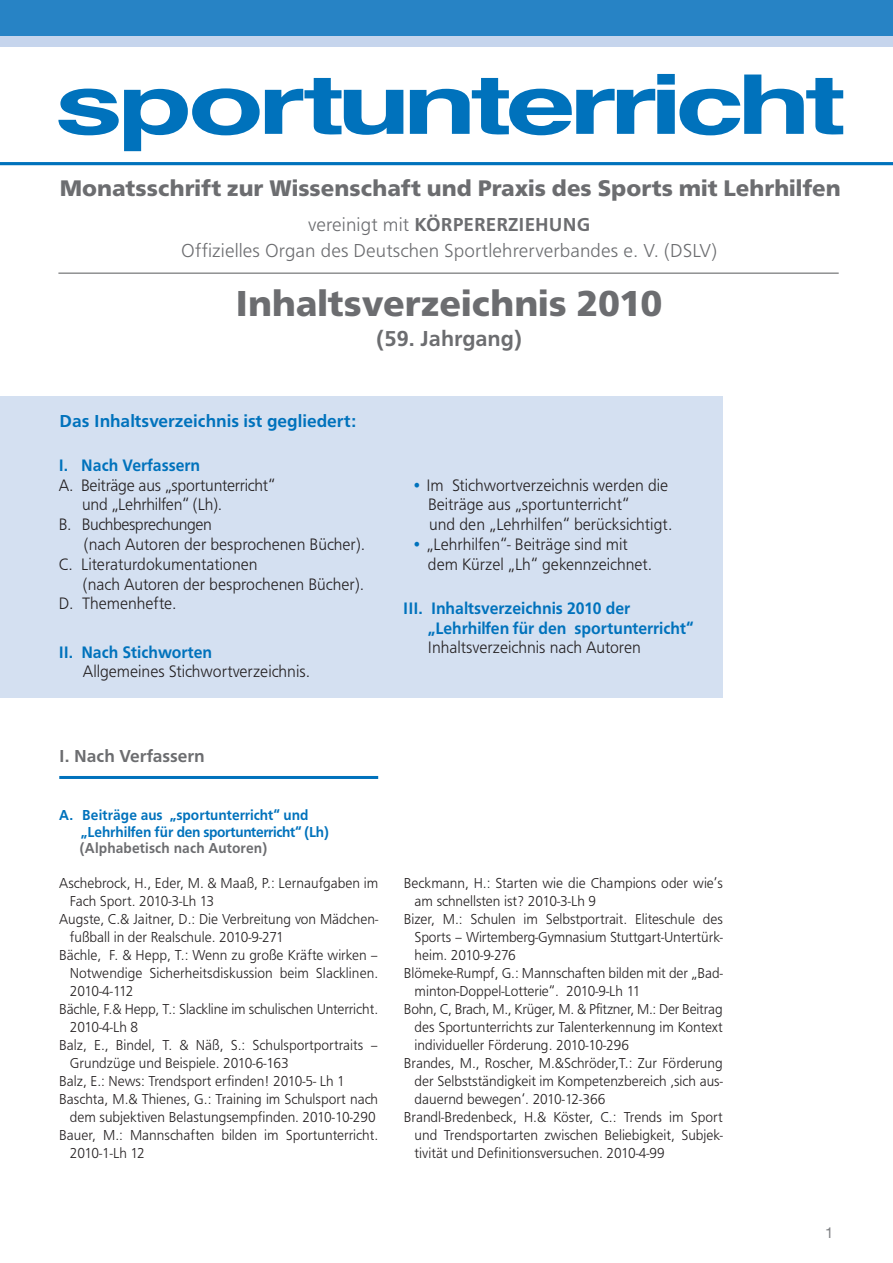
<style>
.page{position:relative;width:893px;height:1263px;background:#fff}
.page>*{position:absolute;margin:0;border:0;box-sizing:border-box;transform-origin:0 0}
.t1{font:700 37.5px "Frutus T";color:#6c6d70}
.t2{font:700 23.4px "Frutus T";color:#6c6d70}
.t3{font:500 22.5px "Frutus T";color:#6c6d70}
.t4{font:300 19.5px/25.5px "Frutus T";letter-spacing:.005em;color:#6c6d70;text-align:center}
.t5{font:500 18px "Frutus T";color:#0072bc}
.t6{font:500 18px "Frutus T";color:#6c6d70}
.t7{font:300 17.25px/19.8px "Frutus T";color:#231f20;scale:.95 1}
.t8{font:500 17.25px/19.8px "Frutus T";color:#0072bc;scale:.95 1}
.t9{font:300 17.25px "Frutus T";letter-spacing:-.025em;color:#231f20;scale:.95 1}
.t10{font:300 15px "Frutus T";color:#231f20;scale:.95 1}
.t11{font:500 15px/16.5px "Frutus T";color:#0072bc;scale:.95 1}
.t12{font:300 15px "Frutus T";letter-spacing:-.02em;color:#231f20;scale:.95 1}
.t13{font:500 15px "Frutus T";letter-spacing:.01em;color:#6c6d70;scale:.95 1}
.t14{font:15px "Helvetica Neue CE";color:#808285}
.s1{font-weight:500}
.s2{color:#0072bc}
</style>
<div class="page">
<div style="left:0;top:33px;width:893px;height:14px;background:#c6d5ed"></div>
<div style="left:0;top:0;width:893px;height:35px;background:#2783c5"></div>
<hr style="left:0;top:162px;width:893px;height:3px;background:#0072bc">
<hr style="left:58px;top:273px;width:781px;height:1px;background:#57585a">
<svg style="left:58px;top:78px;width:345px;height:73px"></svg>
<svg style="left:410px;top:74px;width:433px;height:61px"></svg>
<div style="left:0;top:396px;width:723px;height:302px;background:#d4e0f1"></div>
<hr style="left:59px;top:776px;width:319px;height:3px;background:#0072bc">
<h2 class="t2" style="left:60px;top:175px;width:782px">Monatsschrift zur Wissenschaft und Praxis des Sports mit Lehrhilfen</h2>
<h3 class="t4" style="left:181px;top:212px;width:537px">vereinigt mit <span class="s1">KÖRPERERZIEHUNG<br></span>Offizielles Organ des Deutschen Sportlehrerverbandes e. V. (DSLV)</h3>
<h1 class="t1" style="left:236px;top:282px;width:428px">Inhaltsverzeichnis 2010</h1>
<h3 class="t3" style="left:377px;top:325px;width:147px">(59. Jahrgang)</h3>
<p class="t5" style="left:60px;top:410px;width:298px">Das Inhaltsverzeichnis ist gegliedert:</p>
<p class="t8" style="left:59px;top:455px;width:150px">I. Nach Verfassern</p>
<p class="t7" style="left:59px;top:475px;width:229px">A. Beiträge aus „sportunterricht“</p>
<p class="t7" style="left:82px;top:494px;width:149px">und „Lehrhilfen“ (Lh).</p>
<p class="t9" style="left:59px;top:514px;width:163px">B. Buchbesprechungen</p>
<p class="t7" style="left:84px;top:534px;width:298px">(nach Autoren der besprochenen Bücher).</p>
<p class="t7" style="left:59px;top:554px;width:211px">C. Literaturdokumentationen</p>
<p class="t7" style="left:83px;top:574px;width:298px">(nach Autoren der besprochenen Bücher).</p>
<p class="t7" style="left:59px;top:593px;width:126px">D. Themenhefte.</p>
<p class="t8" style="left:59px;top:642px;width:163px">II. Nach Stichworten</p>
<p class="t7" style="left:83px;top:661px;width:241px">Allgemeines Stichwortverzeichnis.</p>
<p class="t7" style="left:428px;top:475px;width:259px;text-indent:-17px"><span class="s2">•</span> Im Stichwortverzeichnis werden die<br>Beiträge aus „sportunterricht“<br>und den „Lehrhilfen“ berücksichtigt.</p>
<p class="t7" style="left:428px;top:534px;width:238px;text-indent:-16px"><span class="s2">•</span> „Lehrhilfen“- Beiträge sind mit dem Kürzel „Lh“ gekennzeichnet.</p>
<p class="t8" style="left:428px;top:598px;width:281px;text-indent:-25px">III. Inhaltsverzeichnis 2010 der „Lehrhilfen für den sportunterricht“</p>
<p class="t7" style="left:428px;top:637px;width:226px">Inhaltsverzeichnis nach Autoren</p>
<p class="t6" style="left:59px;top:746px;width:147px">I. Nach Verfassern</p>
<p class="t11" style="left:81px;top:807px;width:263px;text-indent:-22px">A. Beiträge aus „sportunterricht“ und „Lehrhilfen für den sportunterricht“ (Lh)</p>
<p class="t13" style="left:80px;top:840px;width:199px">(Alphabetisch nach Autoren)</p>
<p class="t10" style="left:59px;top:874px;width:337px">Aschebrock, H., Eder, M. &amp; Maaß, P.: Lernaufgaben im</p>
<p class="t10" style="left:70px;top:892px;width:153px">Fach Sport. 2010-3-Lh 13</p>
<p class="t10" style="left:59px;top:910px;width:337px">Augste, C.&amp; Jaitner, D.: Die Verbreitung von Mädchen-</p>
<p class="t10" style="left:70px;top:928px;width:227px">fußball in der Realschule. 2010-9-271</p>
<p class="t10" style="left:59px;top:946px;width:337px">Bächle, F. &amp; Hepp, T.: Wenn zu große Kräfte wirken –</p>
<p class="t10" style="left:70px;top:964px;width:326px">Notwendige Sicherheitsdiskussion beim Slacklinen.</p>
<p class="t10" style="left:70px;top:982px;width:68px">2010-4-112</p>
<p class="t10" style="left:59px;top:1000px;width:337px">Bächle, F.&amp; Hepp, T.: Slackline im schulischen Unterricht.</p>
<p class="t10" style="left:70px;top:1018px;width:73px">2010-4-Lh 8</p>
<p class="t10" style="left:59px;top:1036px;width:337px">Balz, E., Bindel, T. &amp; Näß, S.: Schulsportportraits –</p>
<p class="t10" style="left:70px;top:1054px;width:232px">Grundzüge und Beispiele. 2010-6-163</p>
<p class="t10" style="left:59px;top:1072px;width:302px">Balz, E.: News: Trendsport erfinden! 2010-5- Lh 1</p>
<p class="t10" style="left:59px;top:1090px;width:337px">Baschta, M.&amp; Thienes, G.: Training im Schulsport nach</p>
<p class="t10" style="left:70px;top:1108px;width:323px">dem subjektiven Belastungsempfinden. 2010-10-290</p>
<p class="t10" style="left:59px;top:1126px;width:337px">Bauer, M.: Mannschaften bilden im Sportunterricht.</p>
<p class="t10" style="left:70px;top:1144px;width:80px">2010-1-Lh 12</p>
<p class="t10" style="left:404px;top:874px;width:337px">Beckmann, H.: Starten wie die Champions oder wie’s</p>
<p class="t10" style="left:415px;top:892px;width:193px">am schnellsten ist? 2010-3-Lh 9</p>
<p class="t10" style="left:404px;top:910px;width:337px">Bizer, M.: Schulen im Selbstportrait. Eliteschule des</p>
<p class="t10" style="left:415px;top:928px;width:326px">Sports – Wirtemberg-Gymnasium Stuttgart-Untertürk-</p>
<p class="t10" style="left:415px;top:946px;width:108px">heim. 2010-9-276</p>
<p class="t10" style="left:404px;top:964px;width:337px">Blömeke-Rumpf, G.: Mannschaften bilden mit der „Bad-</p>
<p class="t10" style="left:415px;top:982px;width:239px">minton-Doppel-Lotterie“. 2010-9-Lh 11</p>
<p class="t12" style="left:404px;top:1000px;width:337px">Bohn, C, Brach, M., Krüger, M. &amp; Pfitzner, M.: Der Beitrag</p>
<p class="t10" style="left:415px;top:1018px;width:326px">des Sportunterrichts zur Talenterkennung im Kontext</p>
<p class="t10" style="left:415px;top:1036px;width:227px">individueller Förderung. 2010-10-296</p>
<p class="t10" style="left:404px;top:1054px;width:337px">Brandes, M., Roscher, M.&amp;Schröder,T.: Zur Förderung</p>
<p class="t10" style="left:415px;top:1072px;width:326px">der Selbstständigkeit im Kompetenzbereich ,sich aus-</p>
<p class="t10" style="left:415px;top:1090px;width:202px">dauernd bewegen‘. 2010-12-366</p>
<p class="t10" style="left:404px;top:1108px;width:337px">Brandl-Bredenbeck, H.&amp; Köster, C.: Trends im Sport</p>
<p class="t10" style="left:415px;top:1126px;width:326px">und Trendsportarten zwischen Beliebigkeit, Subjek-</p>
<p class="t10" style="left:415px;top:1144px;width:265px">tivität und Definitionsversuchen. 2010-4-99</p>
<p class="t14" style="left:825px;top:1223px;width:10px">1</p>
</div>
